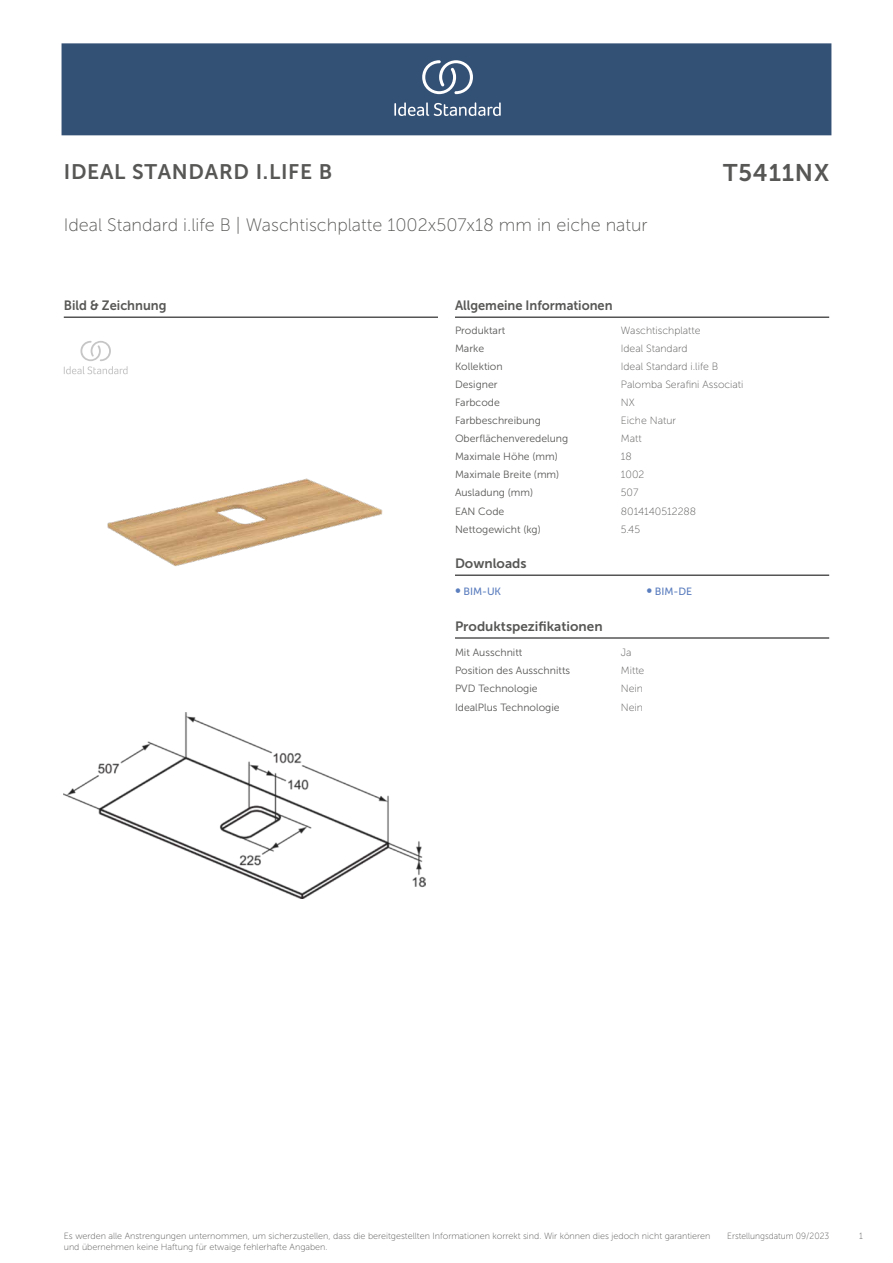
<style>
.page{position:relative;width:893px;height:1263px;background:#fff}
.page>*{position:absolute;margin:0;border:0;box-sizing:border-box;transform-origin:0 0}
.t1{font:24px "Museo Sans 700";letter-spacing:.035em;color:#575756}
.t2{font:21px "Museo Sans 700";letter-spacing:.035em;color:#575756}
.t3{font:18px "Museo Sans 100";color:#575756}
.t4{font:13.5px "Museo Sans 700";color:#575756;scale:.95 1}
.t5{font:13.5px "Museo Sans 700";color:#575756}
.t6{font:10.5px "Museo Sans 300";color:#575756}
.t7{font:10.5px "Museo Sans 100";color:#575756}
.t8{font:10.5px "Museo Sans 500";color:#5b7ebf}
.t9{font:9px "Museo Sans 100";color:#575756}
.t10{font:9px "Museo Sans 100";color:#575756;scale:.95 1}
.s1{font-size:15px}
</style>
<div class="page">
<div style="left:62px;top:43px;width:769px;height:92px;background:#335075"></div>
<svg style="left:394px;top:102px;width:107px;height:14px"></svg>
<svg style="left:422px;top:60px;width:51px;height:34px"></svg>
<hr style="left:455px;top:317px;width:374px;height:1px;background:#000">
<hr style="left:455px;top:575px;width:374px;height:1px;background:#000">
<hr style="left:455px;top:638px;width:374px;height:1px;background:#000">
<hr style="left:64px;top:317px;width:374px;height:1px;background:#000">
<svg style="left:64px;top:341px;width:64px;height:33px"></svg>
<img style="left:64px;top:713px;width:361px;height:185px">
<img style="left:107px;top:478px;width:275px;height:88px">
<h2 class="t2" style="left:64px;top:160px;width:270px">IDEAL STANDARD I.LIFE B</h2>
<h1 class="t1" style="left:723px;top:160px;width:108px">T5411NX</h1>
<h3 class="t3" style="left:64px;top:215px;width:585px">Ideal Standard i.life B | Waschtischplatte 1002x507x18 mm in eiche natur</h3>
<p class="t4" style="left:64px;top:298px;width:110px">Bild &amp; Zeichnung</p>
<p class="t4" style="left:455px;top:298px;width:167px">Allgemeine Informationen</p>
<p class="t6" style="left:455px;top:324px;width:52px">Produktart</p>
<p class="t7" style="left:621px;top:325px;width:81px">Waschtischplatte</p>
<p class="t6" style="left:455px;top:343px;width:31px">Marke</p>
<p class="t7" style="left:621px;top:343px;width:68px">Ideal Standard</p>
<p class="t6" style="left:455px;top:361px;width:49px">Kollektion</p>
<p class="t7" style="left:621px;top:361px;width:99px">Ideal Standard i.life B</p>
<p class="t6" style="left:455px;top:379px;width:44px">Designer</p>
<p class="t7" style="left:621px;top:379px;width:124px">Palomba Serafini Associati</p>
<p class="t6" style="left:455px;top:397px;width:46px">Farbcode</p>
<p class="t7" style="left:621px;top:397px;width:15px">NX</p>
<p class="t6" style="left:455px;top:415px;width:87px">Farbbeschreibung</p>
<p class="t7" style="left:621px;top:415px;width:57px">Eiche Natur</p>
<p class="t6" style="left:455px;top:433px;width:115px">Oberflächenveredelung</p>
<p class="t7" style="left:621px;top:433px;width:22px">Matt</p>
<p class="t6" style="left:455px;top:451px;width:104px">Maximale Höhe (mm)</p>
<p class="t7" style="left:621px;top:451px;width:12px">18</p>
<p class="t6" style="left:455px;top:469px;width:106px">Maximale Breite (mm)</p>
<p class="t7" style="left:621px;top:469px;width:25px">1002</p>
<p class="t6" style="left:455px;top:487px;width:80px">Ausladung (mm)</p>
<p class="t7" style="left:621px;top:487px;width:19px">507</p>
<p class="t6" style="left:455px;top:505px;width:51px">EAN Code</p>
<p class="t7" style="left:621px;top:505px;width:77px">8014140512288</p>
<p class="t6" style="left:455px;top:523px;width:87px">Nettogewicht (kg)</p>
<p class="t7" style="left:621px;top:523px;width:21px">5.45</p>
<p class="t5" style="left:455px;top:556px;width:73px">Downloads</p>
<p class="t8" style="left:455px;top:585px;width:48px"><span class="s1">•</span> BIM-UK</p>
<p class="t8" style="left:646px;top:585px;width:47px"><span class="s1">•</span> BIM-DE</p>
<p class="t5" style="left:455px;top:619px;width:149px">Produktspezifikationen</p>
<p class="t6" style="left:455px;top:647px;width:69px">Mit Ausschnitt</p>
<p class="t7" style="left:621px;top:647px;width:12px">Ja</p>
<p class="t6" style="left:455px;top:665px;width:117px">Position des Ausschnitts</p>
<p class="t7" style="left:621px;top:665px;width:25px">Mitte</p>
<p class="t6" style="left:455px;top:683px;width:84px">PVD Technologie</p>
<p class="t7" style="left:621px;top:683px;width:24px">Nein</p>
<p class="t6" style="left:455px;top:701px;width:106px">IdealPlus Technologie</p>
<p class="t7" style="left:621px;top:701px;width:24px">Nein</p>
<p class="t10" style="left:727px;top:1231px;width:109px">Erstellungsdatum 09/2023</p>
<p class="t9" style="left:64px;top:1231px;width:648px">Es werden alle Anstrengungen unternommen, um sicherzustellen, dass die bereitgestellten Informationen korrekt sind. Wir können dies jedoch nicht garantieren</p>
<p class="t10" style="left:859px;top:1231px;width:5px">1</p>
<p class="t9" style="left:64px;top:1242px;width:265px">und übernehmen keine Haftung für etwaige fehlerhafte Angaben.</p>
</div>
